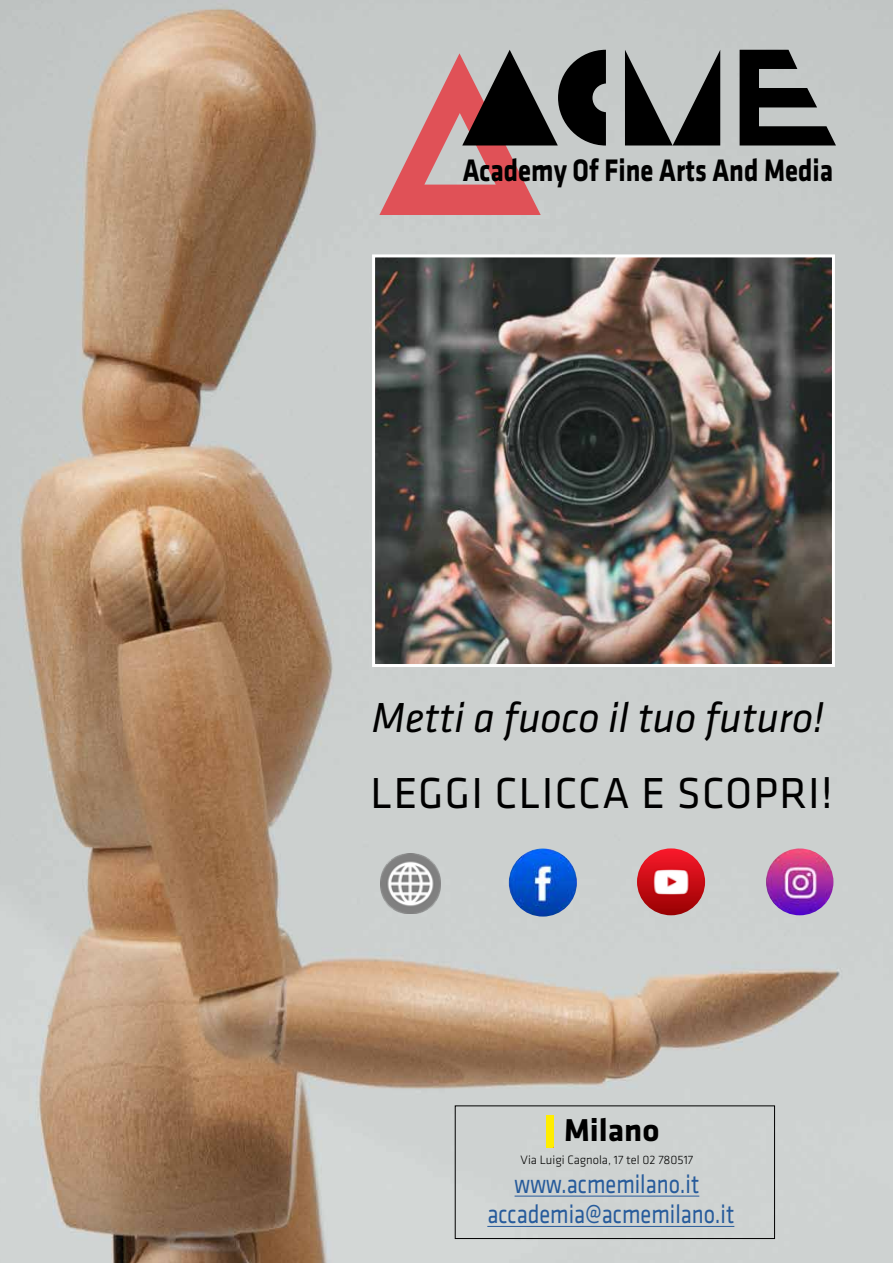
<style>
.page{position:relative;width:893px;height:1263px;background:#fff}
.page>*{position:absolute;margin:0;border:0;box-sizing:border-box;transform-origin:0 0}
.t1{font:45px "Klavika";letter-spacing:.03em;color:#000}
.t2{font:italic 43.5px "Klavika";color:#000;scale:.96 1}
.t3{font:700 32.85px "Klavika";color:#000}
.t4{font:700 32.25px "Klavika";color:#000;scale:.83 1}
.t5{font:27px "Klavika";color:#275b9b;scale:.83 1}
.t6{font:300 12.6px "Klavika";color:#000}
</style>
<div class="page">
<img style="left:0;top:0;width:893px;height:1263px">
<svg style="left:625px;top:50px;width:95px;height:95px;background:#636564"></svg>
<svg style="left:740px;top:50px;width:96px;height:95px;background:#5a5c5c"></svg>
<svg style="left:379px;top:50px;width:227px;height:165px;background:#a38081"></svg>
<img style="left:509px;top:848px;width:68px;height:68px;border-radius:34px">
<img style="left:637px;top:848px;width:68px;height:67px">
<img style="left:766px;top:848px;width:67px;height:67px;border-radius:34px">
<div style="left:455px;top:1106px;width:320px;height:133px;border:1px solid #000"></div>
<svg style="left:546px;top:1115px;width:7px;height:32px"></svg>
<hr style="left:515px;top:1196px;width:184px;height:1px;background:#275b9b">
<img style="left:376px;top:258px;width:455px;height:405px">
<div style="left:372px;top:254px;width:463px;height:413px;border:3px solid #fff"></div>
<img style="left:380px;top:853px;width:60px;height:60px">
<hr style="left:487px;top:1226px;width:247px;height:1px;background:#275b9b">
<p class="t4" style="left:463px;top:153px;width:448px">Academy Of Fine Arts And Media</p>
<h2 class="t2" style="left:372px;top:694px;width:473px">Metti a fuoco il tuo futuro!</h2>
<h1 class="t1" style="left:371px;top:768px;width:464px">LEGGI CLICCA E SCOPRI!</h1>
<p class="t3" style="left:564px;top:1112px;width:97px">Milano</p>
<p class="t6" style="left:521px;top:1153px;width:174px">Via Luigi Cagnola, 17 tel 02 780517</p>
<p class="t5" style="left:515px;top:1169px;width:224px">www.acmemilano.it</p>
<p class="t5" style="left:487px;top:1199px;width:299px">accademia@acmemilano.it</p>
</div>
